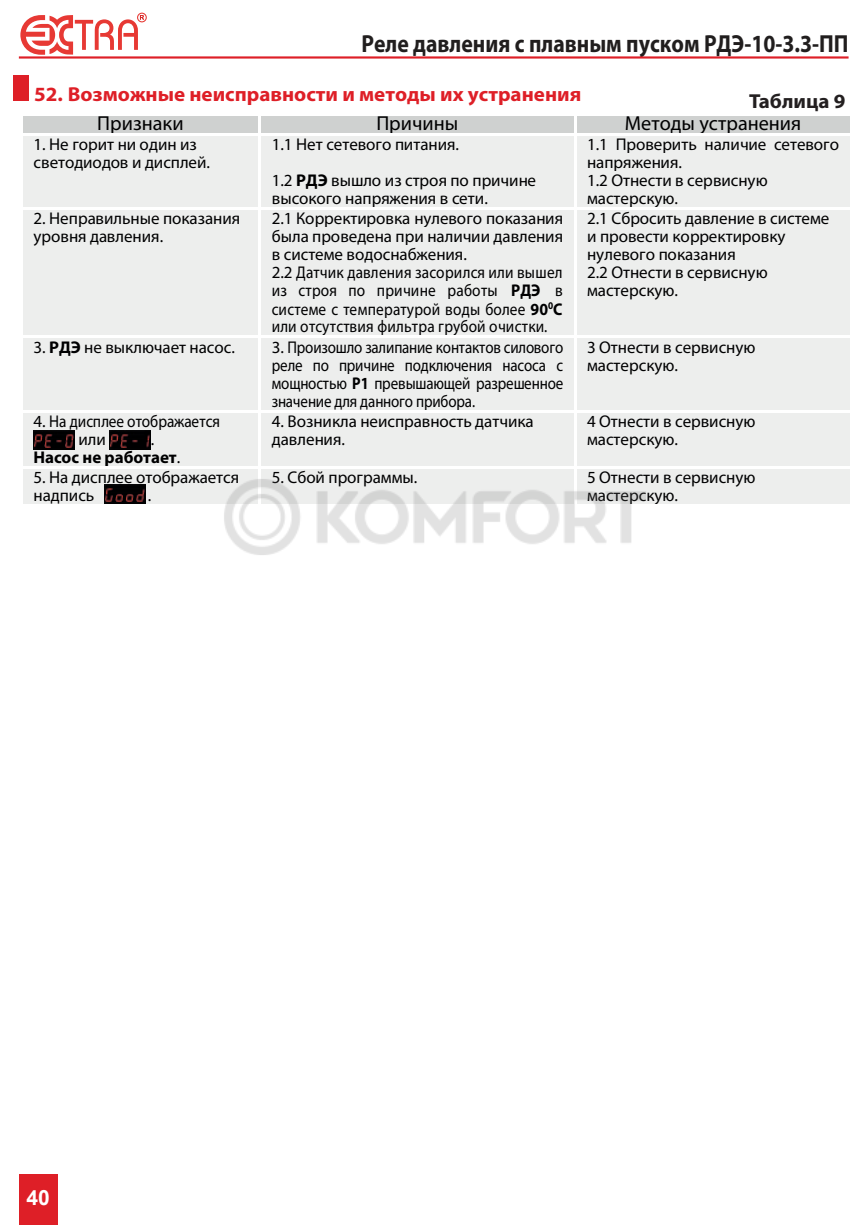
<style>
.page{position:relative;width:868px;height:1225px;background:#fff}
.page>*{position:absolute;margin:0;border:0;box-sizing:border-box;transform-origin:0 0}
.t1{font:700 24.75px "Myriad Pro";color:#211e1e;scale:.88 1}
.t2{font:700 20.93px "Arial";color:#fff}
.t3{font:700 20.25px "Myriad Pro";color:#de1f27;scale:1.04 1}
.t4{font:20.25px "Myriad Pro";color:#000001}
.t5{font:700 20.25px "Myriad Pro";color:#231f20;scale:1.04 1}
.t6{font:17.1px/18px "Myriad Pro";color:#000001}
.t7{font:700 17.1px/18px "Myriad Pro";letter-spacing:-.005em;color:#000001}
.s1{font-weight:700}
.s2{color:#edeeed}
.s3{font-weight:400}
</style>
<div class="page">
<div style="left:13px;top:76px;width:16px;height:25px;background:#de1f27"></div>
<div style="left:22px;top:115px;width:236px;height:18px;background:#cfd1d0"></div>
<div style="left:261px;top:115px;width:312px;height:18px;background:#cfd1d0"></div>
<div style="left:576px;top:115px;width:273px;height:18px;background:#cfd1d0"></div>
<div style="left:22px;top:136px;width:236px;height:71px;background:#edeeed"></div>
<div style="left:261px;top:136px;width:312px;height:71px;background:#edeeed"></div>
<div style="left:576px;top:136px;width:273px;height:71px;background:#edeeed"></div>
<div style="left:22px;top:210px;width:236px;height:126px;background:#edeeed"></div>
<div style="left:261px;top:210px;width:312px;height:126px;background:#edeeed"></div>
<div style="left:576px;top:210px;width:273px;height:126px;background:#edeeed"></div>
<div style="left:22px;top:338px;width:236px;height:72px;background:#edeeed"></div>
<div style="left:261px;top:338px;width:312px;height:72px;background:#edeeed"></div>
<div style="left:576px;top:338px;width:273px;height:72px;background:#edeeed"></div>
<div style="left:22px;top:412px;width:236px;height:54px;background:#edeeed"></div>
<div style="left:261px;top:412px;width:312px;height:54px;background:#edeeed"></div>
<div style="left:576px;top:412px;width:273px;height:54px;background:#edeeed"></div>
<div style="left:22px;top:469px;width:236px;height:35px;background:#edeeed"></div>
<div style="left:272px;top:469px;width:291px;height:18px;background:#edeeed"></div>
<div style="left:576px;top:469px;width:273px;height:35px;background:#edeeed"></div>
<img style="left:104px;top:485px;width:41px;height:19px">
<img style="left:109px;top:430px;width:41px;height:19px">
<img style="left:34px;top:430px;width:41px;height:19px">
<div style="left:19px;top:1174px;width:38px;height:51px;background:#de1f27"></div>
<svg style="left:20px;top:13px;width:126px;height:42px"></svg>
<hr style="left:19px;top:56px;width:829px;height:3px;background:#de1f27">
<img style="left:224px;top:470px;width:422px;height:85px">
<h1 class="t1" style="left:361px;top:30px;width:555px">Реле давления с плавным пуском РДЭ-10-3.3-ПП</h1>
<p class="t3" style="left:34px;top:81px;width:527px">52. Возможные неисправности и методы их устранения</p>
<p class="t5" style="left:749px;top:88px;width:94px">Таблица 9</p>
<p class="t4" style="left:97px;top:112px;width:88px">Признаки</p>
<p class="t4" style="left:376px;top:112px;width:84px">Причины</p>
<p class="t4" style="left:624px;top:112px;width:178px">Методы устранения</p>
<p class="t6" style="left:33px;top:136px;width:178px">1. Не горит ни один из светодиодов и дисплей.</p>
<p class="t6" style="left:272px;top:126px;width:266px;line-height:36.2px">1.1 Нет сетевого питания.<br>1.2 <span class="s1">РДЭ</span> вышло из строя по причине</p>
<p class="t6" style="left:272px;top:190px;width:217px">высокого напряжения в сети.</p>
<p class="t6" style="left:587px;top:136px;width:253px">1.1 Проверить наличие сетевого напряжения.<br>1.2 Отнести в сервисную мастерскую.</p>
<p class="t6" style="left:33px;top:210px;width:208px">2. Неправильные показания уровня давления.</p>
<p class="t6" style="left:272px;top:210px;width:293px">2.1<span class="s2">.</span>Корректировка нулевого показания была проведена при наличии давления в системе водоснабжения.<br>2.2<span class="s2">.</span>Датчик давления засорился или вышел из строя по причине работы <span class="s1">РДЭ</span> в системе с температурой воды более <span class="s1">90</span><sup>0</sup><span class="s1">С </span>или отсутствия фильтра грубой очистки.</p>
<p class="t6" style="left:587px;top:210px;width:244px">2.1 Сбросить давление в системе и провести корректировку нулевого показания<br>2.2 Отнести в сервисную мастерскую.</p>
<p class="t6" style="left:33px;top:338px;width:203px">3. <span class="s1">РДЭ</span> не выключает насос.</p>
<p class="t6" style="left:272px;top:338px;width:293px;text-align:justify">3.<span class="s2">.</span>Произошло залипание контактов силового реле по причине подключения насоса с мощностью <span class="s1">Р1</span> превышающей разрешенное значение для данного прибора.</p>
<p class="t6" style="left:587px;top:338px;width:170px">3 Отнести в сервисную мастерскую.</p>
<p class="t6" style="left:78px;top:412px;width:143px;text-indent:-45px">4. На дисплее отображается или</p>
<p class="t7" style="left:33px;top:430px;width:148px;text-indent:117px"><span class="s3">.<br></span>Насос не работает<span class="s3">.</span></p>
<p class="t6" style="left:272px;top:412px;width:263px">4. Возникла неисправность датчика давления.</p>
<p class="t6" style="left:587px;top:412px;width:170px">4 Отнести в сервисную мастерскую.</p>
<p class="t6" style="left:33px;top:469px;width:207px">5. На дисплее отображается надпись</p>
<p class="t6" style="left:148px;top:487px;width:5px">.</p>
<p class="t6" style="left:272px;top:469px;width:147px">5. Сбой программы.</p>
<p class="t6" style="left:587px;top:469px;width:170px">5 Отнести в сервисную мастерскую.</p>
<p class="t2" style="left:26px;top:1182px;width:25px">40</p>
</div>
